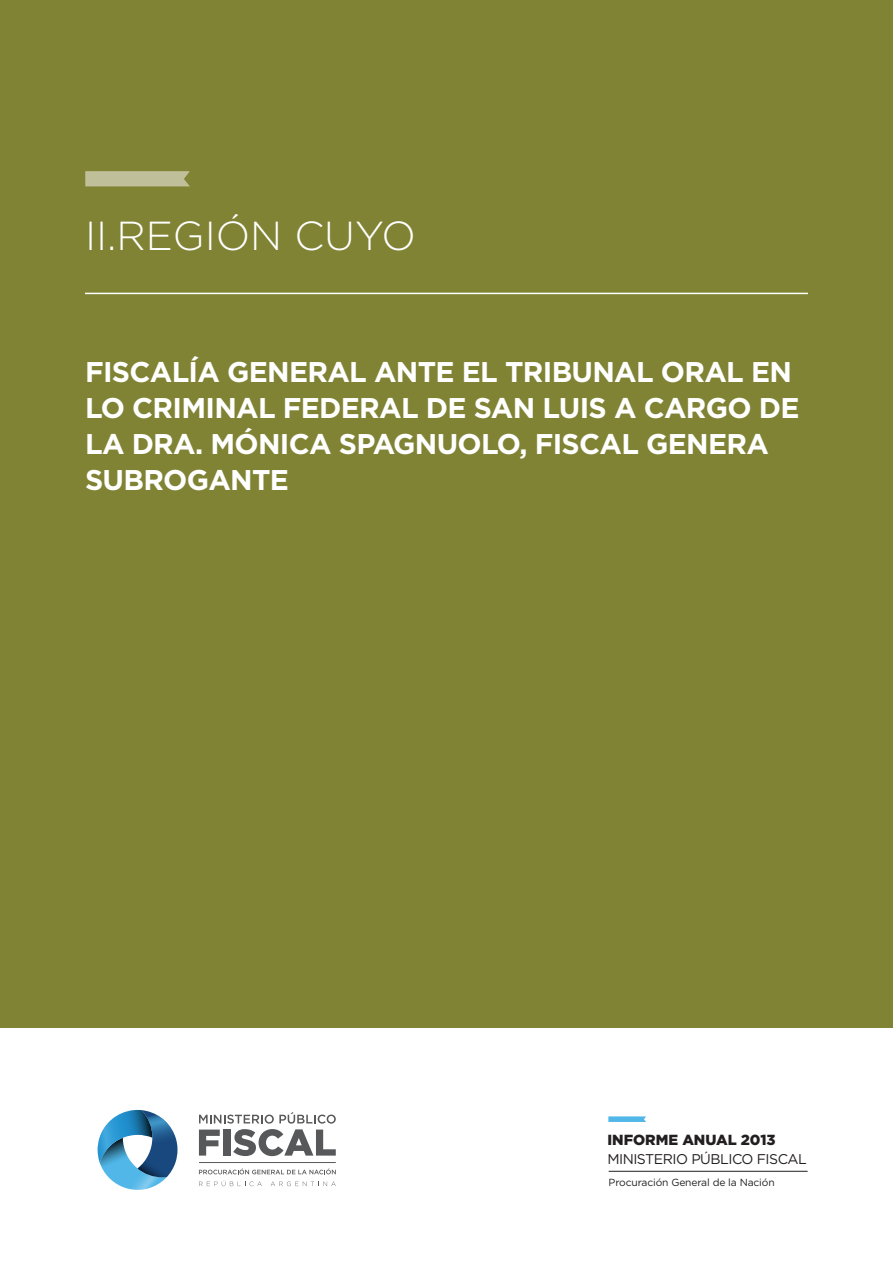
<style>
.page{position:relative;width:893px;height:1263px;background:#fff}
.page>*{position:absolute;margin:0;border:0;box-sizing:border-box;transform-origin:0 0}
.t1{font:300 40.5px "Gotham";color:#fff}
.t2{font:700 28.5px/36px "Gotham";letter-spacing:-.025em;color:#fff}
.t3{font:900 14.7px "Gotham";color:#231f20}
.t4{font:14.1px "Gotham";letter-spacing:-.035em;color:#231f20}
.t5{font:10.35px "Gotham";letter-spacing:-.01em;color:#231f20}
</style>
<div class="page">
<div style="left:0;top:0;width:893px;height:1027px;background:#808334"></div>
<hr style="left:85px;top:293px;width:723px;height:1px;background:#fff">
<hr style="left:199px;top:1162px;width:137px;height:1px;background:#57585a">
<svg style="left:199px;top:1168px;width:137px;height:6px"></svg>
<svg style="left:199px;top:1180px;width:63px;height:6px"></svg>
<svg style="left:271px;top:1181px;width:65px;height:5px"></svg>
<svg style="left:199px;top:1129px;width:21px;height:26px"></svg>
<div style="left:223px;top:1129px;width:7px;height:26px;background:#57585a"></div>
<svg style="left:233px;top:1129px;width:103px;height:27px"></svg>
<svg style="left:199px;top:1112px;width:137px;height:11px"></svg>
<svg style="left:98px;top:1110px;width:79px;height:80px"></svg>
<svg style="left:608px;top:1116px;width:38px;height:6px"></svg>
<hr style="left:609px;top:1171px;width:199px;height:1px;background:#231f20">
<svg style="left:85px;top:171px;width:105px;height:15px;background:#bcbd94"></svg>
<h1 class="t1" style="left:85px;top:210px;width:333px">II.REGIÓN CUYO</h1>
<p class="t2" style="left:85px;top:354px;width:716px">FISCALÍA GENERAL ANTE EL TRIBUNAL ORAL EN LO CRIMINAL FEDERAL DE SAN LUIS A CARGO DE LA DRA. MÓNICA SPAGNUOLO, FISCAL GENERA SUBROGANTE</p>
<p class="t3" style="left:607px;top:1130px;width:170px">INFORME ANUAL 2013</p>
<p class="t4" style="left:607px;top:1149px;width:201px">MINISTERIO PÚBLICO FISCAL</p>
<p class="t5" style="left:609px;top:1176px;width:168px">Procuración General de la Nación</p>
</div>
